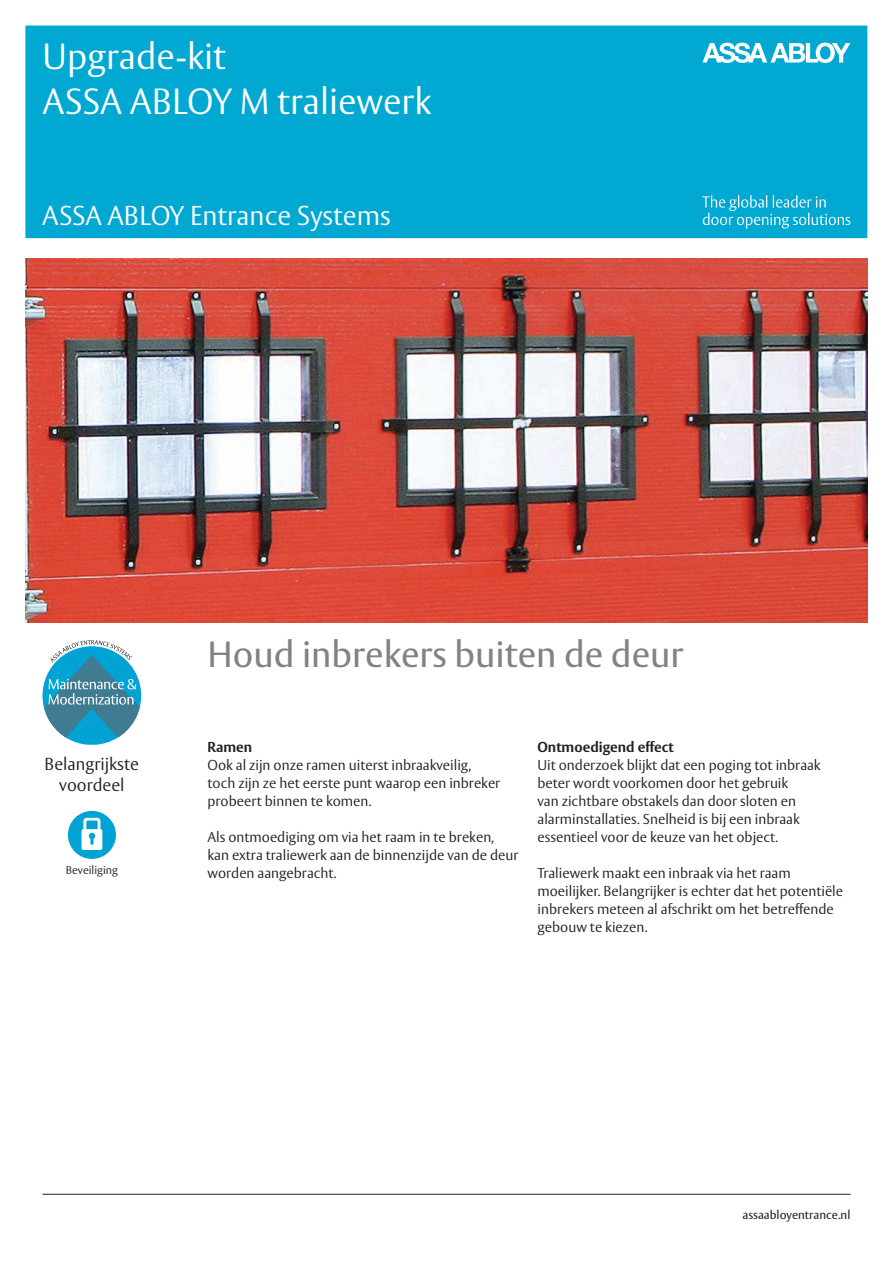
<style>
.page{position:relative;width:893px;height:1263px;background:#fff}
.page>*{position:absolute;margin:0;border:0;box-sizing:border-box;transform-origin:0 0}
.t1{font:300 36px/45px "ASSA Vesta";color:#fff}
.t2{font:36px "ASSA Vesta";color:#808285}
.t3{font:300 27px "ASSA Vesta";color:#fff}
.t4{font:300 17.25px/21px "ASSA Vesta";color:#231f20;text-align:center}
.t5{font:300 14.25px/18px "ASSA Vesta";color:#231f20}
.t6{font:700 14.25px "ASSA Vesta";color:#231f20}
.t7{font:12px "ASSA Vesta";color:#231f20}
.t8{font:300 11.25px "ASSA Vesta";color:#231f20}
</style>
<div class="page">
<div style="left:25px;top:26px;width:842px;height:212px;background:#00a8d2"></div>
<svg style="left:709px;top:48px;width:5px;height:7px"></svg>
<svg style="left:777px;top:200px;width:27px;height:7px"></svg>
<svg style="left:704px;top:218px;width:22px;height:6px"></svg>
<svg style="left:724px;top:46px;width:22px;height:14px"></svg>
<div style="left:820px;top:46px;width:10px;height:13px;background:#00a8d2;border-radius:50%"></div>
<svg style="left:43px;top:640px;width:98px;height:105px"></svg>
<hr style="left:43px;top:1194px;width:807px;height:1px;background:#231f20">
<div style="left:68px;top:811px;width:48px;height:48px;background:#00a3d3;border-radius:50%"></div>
<svg style="left:82px;top:818px;width:20px;height:32px"></svg>
<img style="left:25px;top:259px;width:842px;height:363px">
<h1 class="t1" style="left:43px;top:36px;width:390px">Upgrade-kit<br>ASSA ABLOY M traliewerk</h1>
<h2 class="t3" style="left:42px;top:199px;width:350px">ASSA ABLOY Entrance Systems</h2>
<p class="t4" style="left:45px;top:754px;width:96px">Belangrijkste voordeel</p>
<p class="t8" style="left:66px;top:863px;width:54px">Beveiliging</p>
<h1 class="t2" style="left:207px;top:632px;width:477px">Houd inbrekers buiten de deur</h1>
<p class="t6" style="left:207px;top:738px;width:46px">Ramen</p>
<p class="t5" style="left:207px;top:757px;width:294px">Ook al zijn onze ramen uiterst inbraakveilig, toch zijn ze het eerste punt waarop een inbreker probeert binnen te komen.</p>
<p class="t5" style="left:207px;top:829px;width:312px">Als ontmoediging om via het raam in te breken, kan extra traliewerk aan de binnenzijde van de deur worden aangebracht.</p>
<p class="t6" style="left:537px;top:738px;width:138px">Ontmoedigend effect</p>
<p class="t5" style="left:537px;top:757px;width:285px">Uit onderzoek blijkt dat een poging tot inbraak beter wordt voorkomen door het gebruik<br>van zichtbare obstakels dan door sloten en alarminstallaties. Snelheid is bij een inbraak essentieel voor de keuze van het object.</p>
<p class="t5" style="left:537px;top:865px;width:307px">Traliewerk maakt een inbraak via het raam moeilijker. Belangrijker is echter dat het potentiële inbrekers meteen al afschrikt om het betreffende gebouw te kiezen.</p>
<p class="t7" style="left:742px;top:1208px;width:109px">assaabloyentrance.nl</p>
</div>
